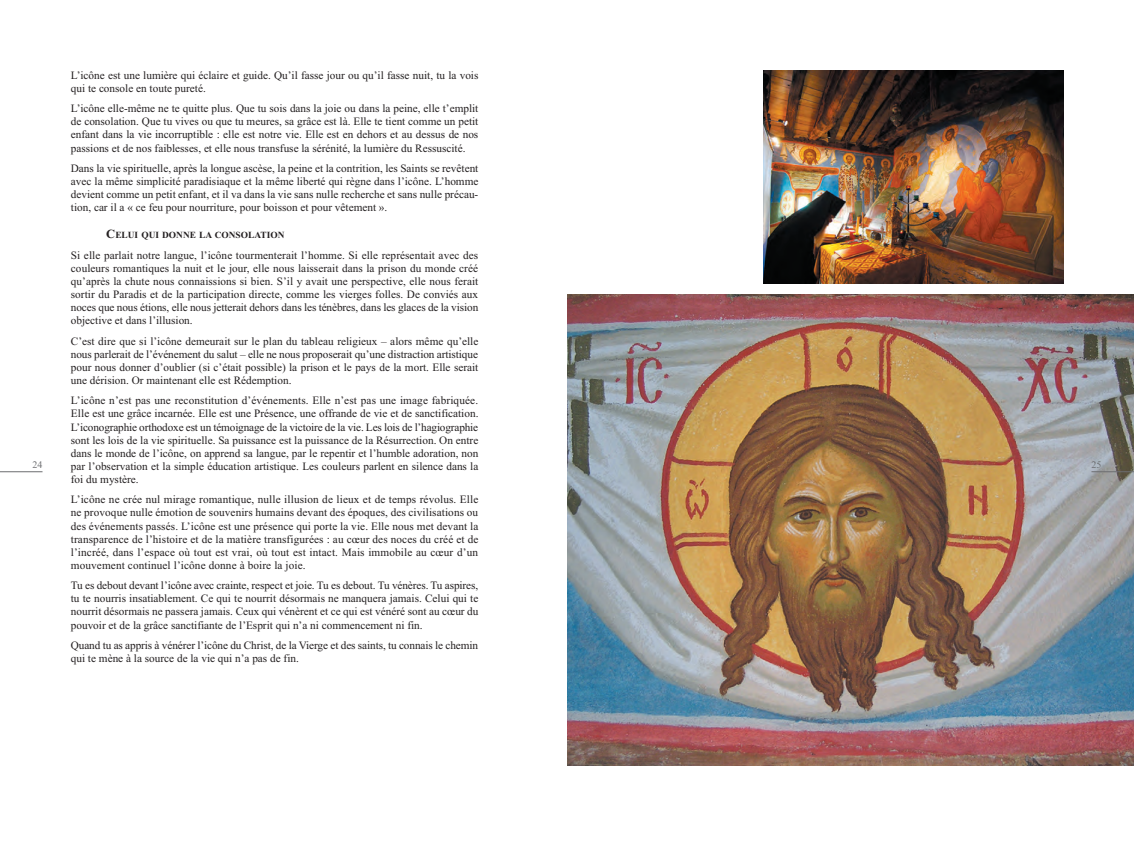
<style>
.page{position:relative;width:1134px;height:851px;background:#fff}
.page>*{position:absolute;margin:0;border:0;box-sizing:border-box;transform-origin:0 0}
.t1{font:11.25px/13.1px "Times New Roman";color:#231f20;text-align:justify}
.t2{font:10px "Times New Roman";color:#6c6d70}
.t3{font:700 9.38px "Times New Roman";color:#231f20}
.s1{font-size:12.5px}
</style>
<div class="page">
<img style="left:567px;top:294px;width:567px;height:471px">
<hr style="left:0;top:471px;width:43px;height:1px;background:#6c6d70">
<hr style="left:1091px;top:471px;width:43px;height:1px;background:#6c6d70">
<img style="left:763px;top:71px;width:300px;height:212px">
<p class="t1" style="left:71px;top:68px;width:409px">L’icône est une lumière qui éclaire et guide. Qu’il fasse jour ou qu’il fasse nuit, tu la vois qui te console en toute pureté.</p>
<p class="t1" style="left:71px;top:102px;width:409px">L’icône elle-même ne te quitte plus. Que tu sois dans la joie ou dans la peine, elle t’emplit de consolation. Que tu vives ou que tu meures, sa grâce est là. Elle te tient comme un petit enfant dans la vie incorruptible : elle est notre vie. Elle est en dehors et au dessus de nos passions et de nos faiblesses, et elle nous transfuse la sérénité, la lumière du ressuscité.</p>
<p class="t1" style="left:71px;top:161px;width:409px">Dans la vie spirituelle, après la longue ascèse, la peine et la contrition, les Saints se revêtent avec la même simplicité paradisiaque et la même liberté qui règne dans l’icône. L’homme devient comme un petit enfant, et il va dans la vie sans nulle recherche et sans nulle précau&shy;tion, car il a « ce feu pour nourriture, pour boisson et pour vêtement ».</p>
<p class="t3" style="left:106px;top:230px;width:180px"><span class="s1">C</span>ELUI QUI DONNE LA CONSOLATION</p>
<p class="t1" style="left:71px;top:248px;width:409px">Si elle parlait notre langue, l’icône tourmenterait l’homme. Si elle représentait avec des couleurs romantiques la nuit et le jour, elle nous laisserait dans la prison du monde créé qu’après la chute nous connaissions si bien. S’il y avait une perspective, elle nous ferait sortir du Paradis et de la participation directe, comme les vierges folles. De conviés aux noces que nous étions, elle nous jetterait dehors dans les ténèbres, dans les glaces de la vision objective et dans l’illusion.</p>
<p class="t1" style="left:71px;top:334px;width:409px">C’est dire que si l’icône demeurait sur le plan du tableau religieux – alors même qu’elle nous parlerait de l’événement du salut – elle ne nous proposerait qu’une distraction artistique pour nous donner d’oublier (si c’était possible) la prison et le pays de la mort. Elle serait une dérision. Or maintenant elle est rédemption.</p>
<p class="t1" style="left:71px;top:393px;width:409px">L’icône n’est pas une reconstitution d’événements. Elle n’est pas une image fabriquée.<br>Elle est une grâce incarnée. Elle est une Présence, une offrande de vie et de sanctification.<br>L’iconographie orthodoxe est un témoignage de la victoire de la vie. Les lois de l’hagiographie sont les lois de la vie spirituelle. Sa puissance est la puissance de la résurrection. On entre dans le monde de l’icône, on apprend sa langue, par le repentir et l’humble adoration, non par l’observation et la simple éducation artistique. Les couleurs parlent en silence dans la foi du mystère.</p>
<p class="t1" style="left:71px;top:492px;width:409px">L’icône ne crée nul mirage romantique, nulle illusion de lieux et de temps révolus. Elle ne provoque nulle émotion de souvenirs humains devant des époques, des civilisations ou des événements passés. L’icône est une présence qui porte la vie. Elle nous met devant la transparence de l’histoire et de la matière transfigurées : au cœur des noces du créé et de l’incréé, dans l’espace où tout est vrai, où tout est intact. Mais immobile au cœur d’un mouvement continuel l’icône donne à boire la joie.</p>
<p class="t1" style="left:71px;top:578px;width:409px">Tu es debout devant l’icône avec crainte, respect et joie. Tu es debout. Tu vénères. Tu aspires, tu te nourris insatiablement. Ce qui te nourrit désormais ne manquera jamais. Celui qui te nourrit désormais ne passera jamais. Ceux qui vénèrent et ce qui est vénéré sont au cœur du pouvoir et de la grâce sanctifiante de l’Esprit qui n’a ni commencement ni fin.</p>
<p class="t1" style="left:71px;top:638px;width:409px">Quand tu as appris à vénérer l’icône du Christ, de la Vierge et des saints, tu connais le chemin qui te mène à la source de la vie qui n’a pas de fin.</p>
<p class="t2" style="left:33px;top:458px;width:11px">24</p>
<p class="t2" style="left:1091px;top:458px;width:11px">25</p>
</div>
